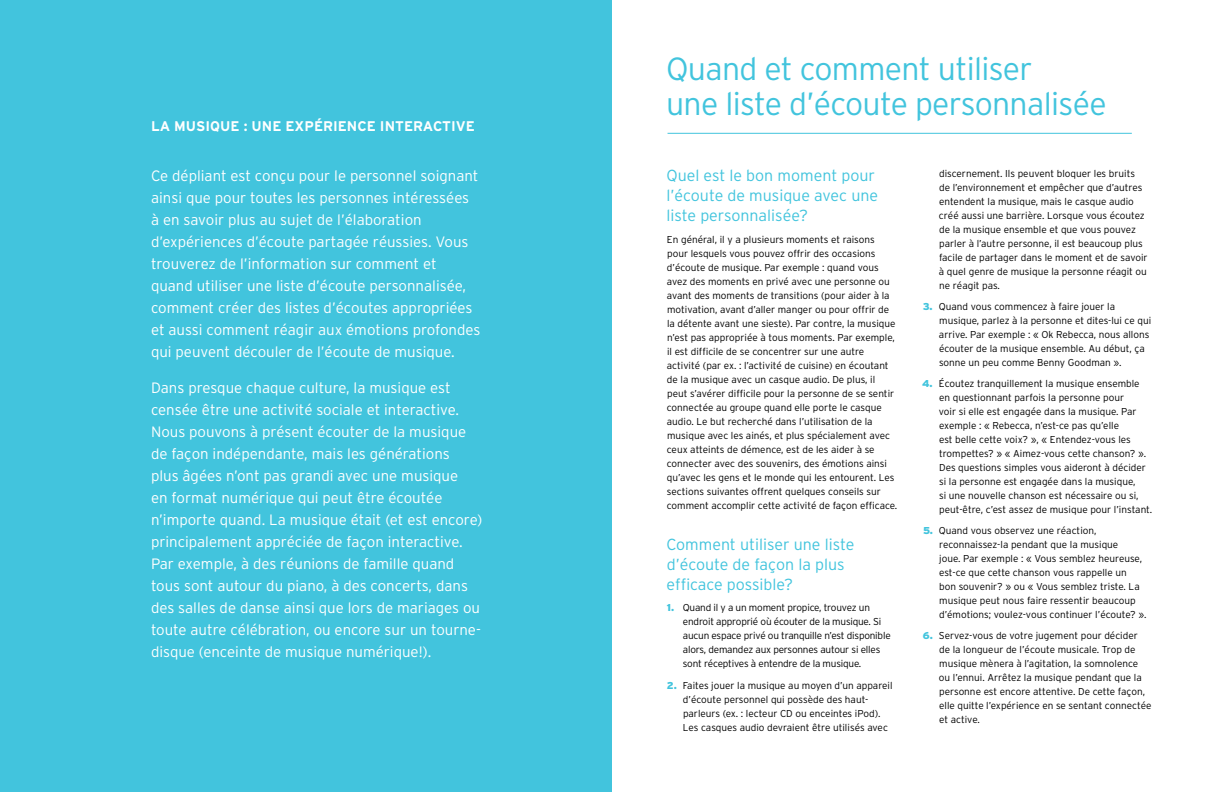
<style>
.page{position:relative;width:1224px;height:792px;background:#fff}
.page>*{position:absolute;margin:0;border:0;box-sizing:border-box;transform-origin:0 0}
.t1{font:300 32px/35px "Interstate";letter-spacing:-.02em;color:#42c4dd}
.t2{font:300 16px/20px "Interstate";color:#42c4dd}
.t3{font:300 15px/22px "Interstate";color:#fff}
.t4{font:700 14px "Interstate";color:#fff}
.t5{font:300 10px/14px "Interstate";color:#000}
.t6{font:300 10px/14px "Interstate";letter-spacing:-.02em;color:#000}
.s1{font-weight:900;color:#42c4dd}
</style>
<div class="page">
<div style="left:0;top:0;width:612px;height:792px;background:#42c4dd"></div>
<hr style="left:668px;top:133px;width:464px;height:1px;background:#42c4dd">
<h3 class="t4" style="left:151px;top:118px;width:325px">LA MUSIQUE : UNE EXPÉRIENCE INTERACTIVE</h3>
<p class="t3" style="left:151px;top:164px;width:331px">Ce dépliant est conçu pour le personnel soignant ainsi que pour toutes les personnes intéressées à en savoir plus au sujet de l’élaboration d’expériences d’écoute partagée réussies. Vous trouverez de l’information sur comment et quand utiliser une liste d’écoute personnalisée, comment créer des listes d’écoutes appropriées et aussi comment réagir aux émotions profondes qui peuvent découler de l’écoute de musique.</p>
<p class="t3" style="left:151px;top:377px;width:333px">Dans presque chaque culture, la musique est censée être une activité sociale et interactive.<br>Nous pouvons à présent écouter de la musique de façon indépendante, mais les générations<br>plus âgées n’ont pas grandi avec une musique<br>en format numérique qui peut être écoutée n’importe quand. La musique était (et est encore) principalement appréciée de façon interactive.<br>Par exemple, à des réunions de famille quand tous sont autour du piano, à des concerts, dans des salles de danse ainsi que lors de mariages ou toute autre célébration, ou encore sur un tourne&shy;disque (enceinte de musique numérique!).</p>
<h1 class="t1" style="left:666px;top:51px;width:442px">Quand et comment utiliser<br>une liste d’écoute personnalisée</h1>
<h2 class="t2" style="left:666px;top:166px;width:213px">Quel est le bon moment pour l’écoute de musique avec une liste personnalisée?</h2>
<p class="t5" style="left:667px;top:232px;width:232px">En général, il y a plusieurs moments et raisons pour lesquels vous pouvez offrir des occasions d’écoute de musique. Par exemple : quand vous avez des moments en privé avec une personne ou avant des moments de transitions (pour aider à la motivation, avant d’aller manger ou pour offrir de la détente avant une sieste). Par contre, la musique n’est pas appropriée à tous moments. Par exemple, il est difficile de se concentrer sur une autre activité (par ex. : l’activité de cuisine) en écoutant de la musique avec un casque audio. De plus, il peut s’avérer difficile pour la personne de se sentir connectée au groupe quand elle porte le casque audio. Le but recherché dans l’utilisation de la musique avec les ainés, et plus spécialement avec ceux atteints de démence, est de les aider à se connecter avec des souvenirs, des émotions ainsi qu’avec les gens et le monde qui les entourent. Les sections suivantes offrent quelques conseils sur comment accomplir cette activité de façon efficace.</p>
<h2 class="t2" style="left:666px;top:534px;width:189px">Comment utiliser une liste d’écoute de façon la plus efficace possible?</h2>
<p class="t6" style="left:683px;top:601px;width:209px;text-indent:-16px"><span class="s1">1.</span> Quand il y a un moment propice, trouvez un endroit approprié où écouter de la musique. Si aucun espace privé ou tranquille n’est disponible alors, demandez aux personnes autour si elles sont réceptives à entendre de la musique.</p>
<p class="t5" style="left:683px;top:678px;width:211px;text-indent:-16px"><span class="s1">2.</span> Faites jouer la musique au moyen d’un appareil d’écoute personnel qui possède des haut&shy;parleurs (ex. : lecteur CD ou enceintes iPod).<br>Les casques audio devraient être utilisés avec</p>
<p class="t5" style="left:939px;top:166px;width:210px">discernement. Ils peuvent bloquer les bruits de l’environnement et empêcher que d’autres entendent la musique, mais le casque audio créé aussi une barrière. Lorsque vous écoutez de la musique ensemble et que vous pouvez parler à l’autre personne, il est beaucoup plus facile de partager dans le moment et de savoir à quel genre de musique la personne réagit ou ne réagit pas.</p>
<p class="t5" style="left:939px;top:299px;width:214px;text-indent:-16px"><span class="s1">3.</span> Quand vous commencez à faire jouer la musique, parlez à la personne et dites-lui ce qui arrive. Par exemple : « Ok Rebecca, nous allons écouter de la musique ensemble. Au début, ça sonne un peu comme Benny Goodman ».</p>
<p class="t5" style="left:939px;top:376px;width:215px;text-indent:-17px"><span class="s1">4.</span> Écoutez tranquillement la musique ensemble en questionnant parfois la personne pour<br>voir si elle est engagée dans la musique. Par exemple : « Rebecca, n’est-ce pas qu’elle<br>est belle cette voix? », « Entendez-vous les trompettes? » « Aimez-vous cette chanson? ».<br>Des questions simples vous aideront à décider si la personne est engagée dans la musique,<br>si une nouvelle chanson est nécessaire ou si, peut-être, c’est assez de musique pour l’instant.</p>
<p class="t5" style="left:939px;top:524px;width:209px;text-indent:-16px"><span class="s1">5.</span> Quand vous observez une réaction, reconnaissez-la pendant que la musique<br>joue. Par exemple : « Vous semblez heureuse, est-ce que cette chanson vous rappelle un<br>bon souvenir? » ou « Vous semblez triste. La musique peut nous faire ressentir beaucoup d’émotions; voulez-vous continuer l’écoute? ».</p>
<p class="t5" style="left:939px;top:629px;width:214px;text-indent:-16px"><span class="s1">6.</span> Servez-vous de votre jugement pour décider<br>de la longueur de l’écoute musicale. Trop de musique mènera à l’agitation, la somnolence ou l’ennui. Arrêtez la musique pendant que la personne est encore attentive. De cette façon, elle quitte l’expérience en se sentant connectée et active.</p>
</div>
